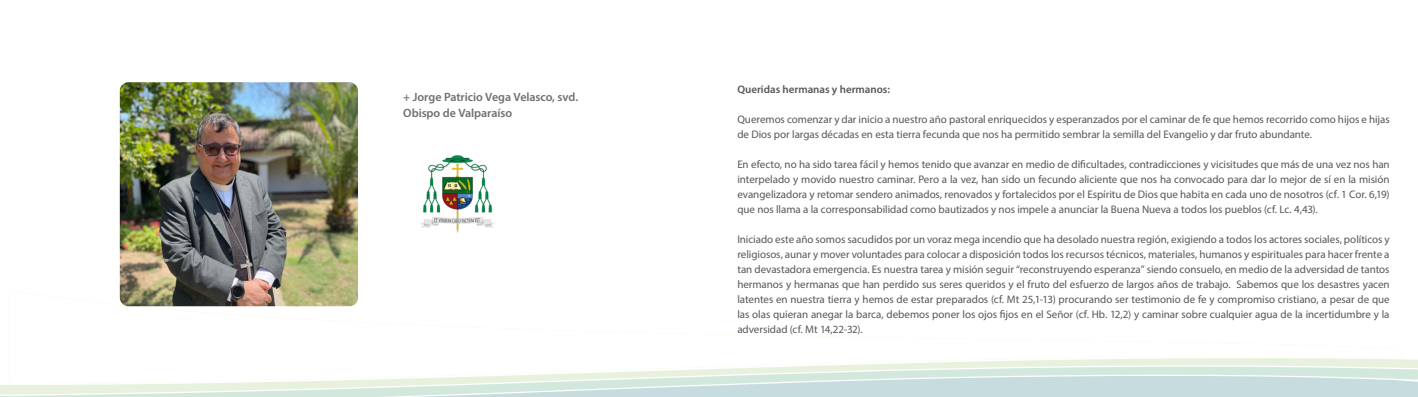
<style>
.page{position:relative;width:1418px;height:397px;background:#fff}
.page>*{position:absolute;margin:0;border:0;box-sizing:border-box;transform-origin:0 0}
.t1{font:600 12px/16px "Myriad Pro";letter-spacing:-.005em;color:#706f6f}
.t2{font:11px/15px "Myriad Pro";letter-spacing:-.005em;color:#575756;text-align:justify}
.t3{font:600 11px "Myriad Pro";color:#575756}
</style>
<div class="page">
<svg style="left:1px;top:395px;width:1416px;height:2px;background:#cbe0de"></svg>
<svg style="left:1px;top:358px;width:1416px;height:37px"></svg>
<img style="left:120px;top:82px;width:238px;height:224px">
<img style="left:421px;top:155px;width:73px;height:78px">
<p class="t1" style="left:403px;top:89px;width:176px">+ Jorge Patricio Vega Velasco, svd.<br>Obispo de Valparaíso</p>
<p class="t3" style="left:737px;top:83px;width:154px">Queridas hermanas y hermanos:</p>
<p class="t2" style="left:737px;top:112px;width:654px">Queremos comenzar y dar inicio a nuestro año pastoral enriquecidos y esperanzados por el caminar de fe que hemos recorrido como hijos e hijas de Dios por largas décadas en esta tierra fecunda que nos ha permitido sembrar la semilla del Evangelio y dar fruto abundante.</p>
<p class="t2" style="left:737px;top:157px;width:654px">En efecto, no ha sido tarea fácil y hemos tenido que avanzar en medio de dificultades, contradicciones y vicisitudes que más de una vez nos han interpelado y movido nuestro caminar. Pero a la vez, han sido un fecundo aliciente que nos ha convocado para dar lo mejor de sí en la misión evangelizadora y retomar sendero animados, renovados y fortalecidos por el Espíritu de Dios que habita en cada uno de nosotros (cf. 1 Cor. 6,19) que nos llama a la corresponsabilidad como bautizados y nos impele a anunciar la Buena Nueva a todos los pueblos (cf. Lc. 4,43).</p>
<p class="t2" style="left:737px;top:232px;width:654px">Iniciado este año somos sacudidos por un voraz mega incendio que ha desolado nuestra región, exigiendo a todos los actores sociales, políticos y religiosos, aunar y mover voluntades para colocar a disposición todos los recursos técnicos, materiales, humanos y espirituales para hacer frente a tan devastadora emergencia. Es nuestra tarea y misión seguir “reconstruyendo esperanza” siendo consuelo, en medio de la adversidad de tantos hermanos y hermanas que han perdido sus seres queridos y el fruto del esfuerzo de largos años de trabajo. Sabemos que los desastres yacen latentes en nuestra tierra y hemos de estar preparados (cf. Mt 25,1-13) procurando ser testimonio de fe y compromiso cristiano, a pesar de que las olas quieran anegar la barca, debemos poner los ojos fijos en el Señor (cf. Hb. 12,2) y caminar sobre cualquier agua de la incertidumbre y la adversidad (cf. Mt 14,22-32).</p>
</div>
